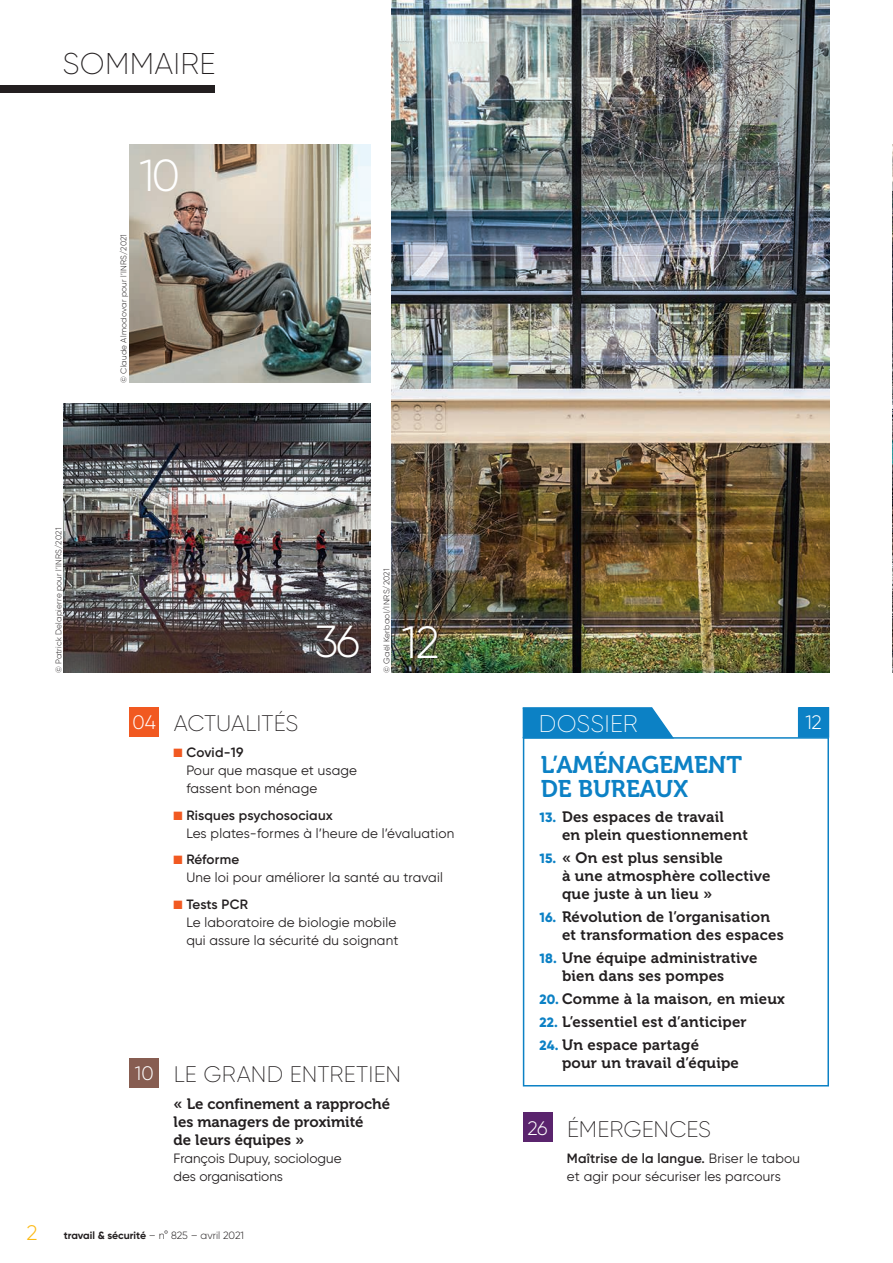
<style>
.page{position:relative;width:893px;height:1263px;background:#fff}
.page>*{position:absolute;margin:0;border:0;box-sizing:border-box;transform-origin:0 0}
.t1{font:300 45px "Gilroy";color:#fff}
.t2{font:300 44.85px "Gilroy";color:#fff}
.t3{font:200 30px "Gilroy";letter-spacing:.01em;color:#231f20}
.t4{font:24px/24px "Museo 700";color:#0c81c5}
.t5{font:200 24px "Gilroy";letter-spacing:.01em;color:#fff}
.t6{font:200 22.5px "Gilroy";color:#231f20}
.t7{font:300 21px "Gilroy";color:#fcb914}
.t8{font:300 19.5px "Gilroy";color:#fff}
.t9{font:15px/18px "Museo 700";letter-spacing:.015em;color:#231f20}
.t10{font:13.5px/18px "Gilroy";letter-spacing:.015em;color:#231f20}
.t11{font:700 10.5px "Gilroy";color:#231f20}
.t12{font:300 8.25px "Gilroy";letter-spacing:.025em;color:#231f20}
.s1{color:#f15921}
.s2{font-weight:600}
.s3{font-weight:300;font-size:19.5px;color:#fff}
.s4{font-weight:300}
.s5{font-family:"Gilroy";font-weight:800;font-size:13.5px;color:#0c81c5}
</style>
<div class="page">
<img style="left:64px;top:404px;width:306px;height:269px">
<img style="left:129px;top:145px;width:241px;height:238px">
<img style="left:392px;top:0;width:437px;height:673px">
<div style="left:129px;top:707px;width:30px;height:30px;background:#f15921"></div>
<div style="left:129px;top:1058px;width:30px;height:30px;background:#875d51"></div>
<div style="left:0;top:85px;width:215px;height:8px;background:#231f20"></div>
<div style="left:523px;top:1112px;width:29px;height:30px;background:#5a246d"></div>
<svg style="left:523px;top:737px;width:306px;height:349px"></svg>
<svg style="left:523px;top:707px;width:151px;height:31px;background:#1f8ac9"></svg>
<svg style="left:798px;top:707px;width:31px;height:31px"></svg>
<img style="left:892px;top:145px;width:1px;height:528px">
<h3 class="t3" style="left:63px;top:53px;width:154px">SOMMAIRE</h3>
<h2 class="t2" style="left:140px;top:160px;width:42px">10</h2>
<p class="t12" style="left:121px;top:383px;width:150px;rotate:-90deg">© Claude Almodovar pour l’INRS/2021</p>
<p class="t12" style="left:56px;top:673px;width:147px;rotate:-90deg">© Patrick Delapierre pour l’INRS/2021</p>
<h3 class="t8" style="left:133px;top:715px;width:25px">04</h3>
<h2 class="t2" style="left:315px;top:626px;width:47px">36</h2>
<p class="t12" style="left:384px;top:673px;width:106px;rotate:-90deg">© Gaël Kerbaol/INRS/2021</p>
<h1 class="t1" style="left:402px;top:626px;width:39px">12</h1>
<h3 class="t6" style="left:174px;top:715px;width:126px">ACTUALITÉS</h3>
<p class="t10" style="left:186px;top:744px;width:172px;text-indent:-13px"><span class="s1">■</span> <span class="s2">Covid-19<br></span>Pour que masque et usage fassent bon ménage</p>
<p class="t10" style="left:186px;top:806px;width:269px;text-indent:-13px"><span class="s1">■</span> <span class="s2">Risques psychosociaux<br></span>Les plates-formes à l’heure de l’évaluation</p>
<p class="t10" style="left:186px;top:851px;width:258px;text-indent:-13px"><span class="s1">■</span> <span class="s2">Réforme<br></span>Une loi pour améliorer la santé au travail</p>
<p class="t10" style="left:186px;top:895px;width:214px;text-indent:-13px"><span class="s1">■</span> <span class="s2">Tests PCR<br></span>Le laboratoire de biologie mobile qui assure la sécurité du soignant</p>
<h3 class="t6" style="left:135px;top:1067px;width:268px"><span class="s3">10</span> LE GRAND ENTRETIEN</h3>
<p class="t9" style="left:174px;top:1096px;width:218px">« Le confinement a rapproché les managers de proximité<br>de leurs équipes »</p>
<p class="t10" style="left:174px;top:1150px;width:169px">François Dupuy, sociologue des organisations</p>
<h3 class="t7" style="left:26px;top:1225px;width:13px">2</h3>
<p class="t11" style="left:64px;top:1231px;width:182px">travail &amp; sécurité <span class="s4">– n° 825 – avril 2021</span></p>
<h3 class="t5" style="left:539px;top:715px;width:100px">DOSSIER</h3>
<h3 class="t8" style="left:805px;top:716px;width:18px">12</h3>
<h3 class="t4" style="left:541px;top:755px;width:203px">L’AMÉNAGEMENT<br>DE BUREAUX</h3>
<p class="t9" style="left:562px;top:809px;width:187px;text-indent:-23px"><span class="s5">13.</span> Des espaces de travail<br>en plein questionnement</p>
<p class="t9" style="left:562px;top:850px;width:210px;text-indent:-23px"><span class="s5">15.</span> « On est plus sensible<br>à une atmosphère collective que juste à un lieu »</p>
<p class="t9" style="left:562px;top:909px;width:223px;text-indent:-23px"><span class="s5">16.</span> Révolution de l’organisation et transformation des espaces</p>
<p class="t9" style="left:562px;top:950px;width:197px;text-indent:-22px"><span class="s5">18.</span> Une équipe administrative bien dans ses pompes</p>
<p class="t9" style="left:539px;top:991px;width:247px"><span class="s5">20.</span> Comme à la maison, en mieux</p>
<p class="t9" style="left:539px;top:1014px;width:209px"><span class="s5">22.</span> L’essentiel est d’anticiper</p>
<p class="t9" style="left:562px;top:1037px;width:178px;text-indent:-23px"><span class="s5">24.</span> Un espace partagé<br>pour un travail d’équipe</p>
<h3 class="t8" style="left:527px;top:1121px;width:22px">26</h3>
<h3 class="t6" style="left:567px;top:1121px;width:146px">ÉMERGENCES</h3>
<p class="t10" style="left:567px;top:1150px;width:235px"><span class="s2">Maîtrise de la langue.</span> Briser le tabou et agir pour sécuriser les parcours</p>
</div>
